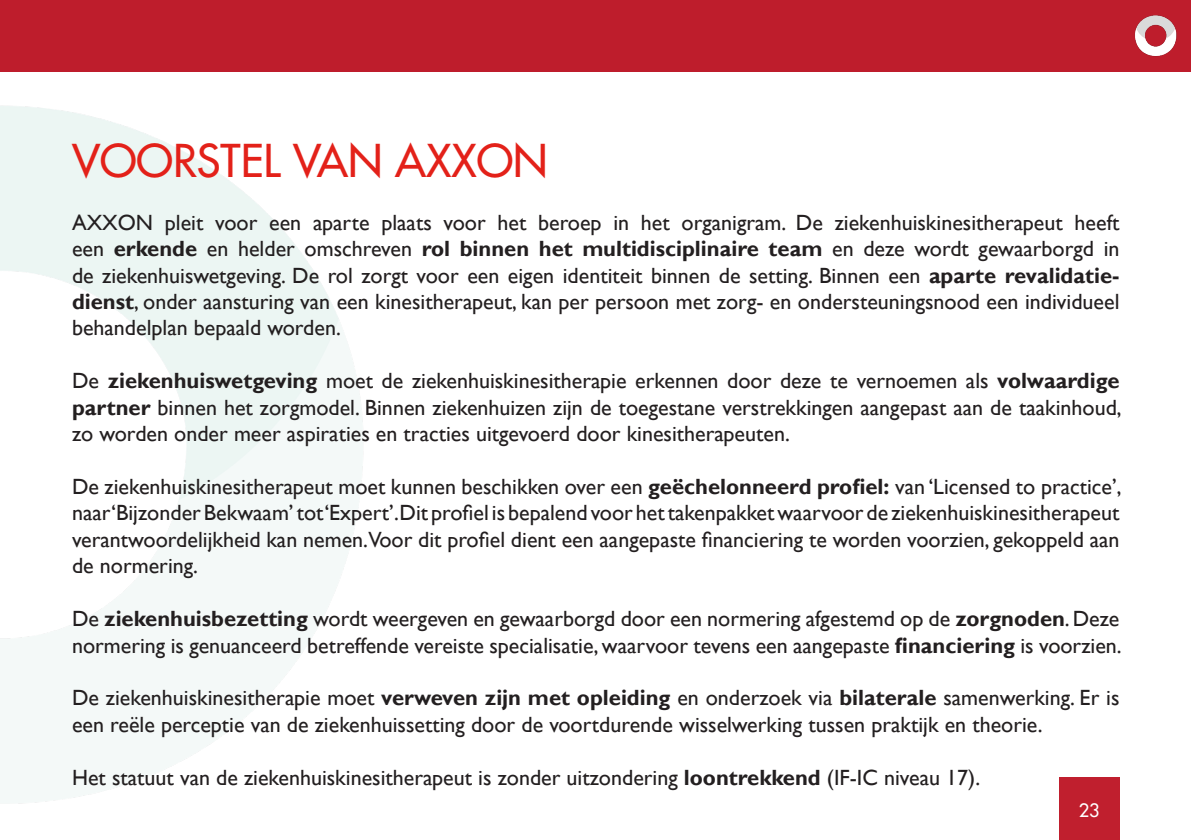
<style>
.page{position:relative;width:1191px;height:840px;background:#fff}
.page>*{position:absolute;margin:0;border:0;box-sizing:border-box;transform-origin:0 0}
.Kop_2{font:500 44px "Futura Std";color:#e32119}
.Kop_2-2{font:22px/26.4px "Gill Sans";color:#231f20;text-align:justify}
.t1{font:500 18px "Futura Std";color:#fff}
.s1{font-weight:700}
</style>
<div class="page">
<div style="left:0;top:0;width:1191px;height:72px;background:#be1d2c"></div>
<div style="left:1059px;top:777px;width:60px;height:62px;background:#c01f2e"></div>
<img style="left:1134px;top:15px;width:43px;height:42px">
<p class="Kop_2" style="left:72px;top:133px;width:477px">VOORSTEL VAN AXXON</p>
<p class="Kop_2-2" style="left:72px;top:209px;width:1049px">AXXON pleit voor een aparte plaats voor het beroep in het organigram. De ziekenhuiskinesitherapeut heeft een <span class="s1">erkende</span> en helder omschreven <span class="s1">rol binnen het multidisciplinaire team</span> en deze wordt gewaarborgd in de ziekenhuiswetgeving. De rol zorgt voor een eigen identiteit binnen de setting. Binnen een <span class="s1">aparte revalidatie&shy;dienst</span>, onder aansturing van een kinesitherapeut, kan per persoon met zorg- en ondersteuningsnood een individueel behandelplan bepaald worden.</p>
<p class="Kop_2-2" style="left:72px;top:368px;width:1051px">De <span class="s1">ziekenhuiswetgeving</span> moet de ziekenhuiskinesitherapie erkennen door deze te vernoemen als <span class="s1">volwaardige partner</span> binnen het zorgmodel. Binnen ziekenhuizen zijn de toegestane verstrekkingen aangepast aan de taakinhoud, zo worden onder meer aspiraties en tracties uitgevoerd door kinesitherapeuten.</p>
<p class="Kop_2-2" style="left:72px;top:473px;width:1051px">De ziekenhuiskinesitherapeut moet kunnen beschikken over een <span class="s1">geëchelonneerd profiel:</span> van ‘Licensed to practice’, naar ‘Bijzonder Bekwaam’ tot ‘Expert’.Dit profiel is bepalend voor het takenpakket waarvoor de ziekenhuiskinesitherapeut verantwoordelijkheid kan nemen.Voor dit profiel dient een aangepaste financiering te worden voorzien, gekoppeld aan de normering.</p>
<p class="Kop_2-2" style="left:72px;top:605px;width:1051px">De <span class="s1">ziekenhuisbezetting</span> wordt weergeven en gewaarborgd door een normering afgestemd op de <span class="s1">zorgnoden</span>. Deze normering is genuanceerd betreffende vereiste specialisatie, waarvoor tevens een aangepaste <span class="s1">financiering</span> is voorzien.</p>
<p class="Kop_2-2" style="left:72px;top:684px;width:1049px">De ziekenhuiskinesitherapie moet <span class="s1">verweven zijn met opleiding</span> en onderzoek via <span class="s1">bilaterale</span> samenwerking. Er is een reële perceptie van de ziekenhuissetting door de voortdurende wisselwerking tussen praktijk en theorie.</p>
<p class="Kop_2-2" style="left:72px;top:764px;width:909px">Het statuut van de ziekenhuiskinesitherapeut is zonder uitzondering <span class="s1">loontrekkend</span> (IF-IC niveau 17).</p>
<p class="t1" style="left:1079px;top:798px;width:22px">23</p>
</div>
